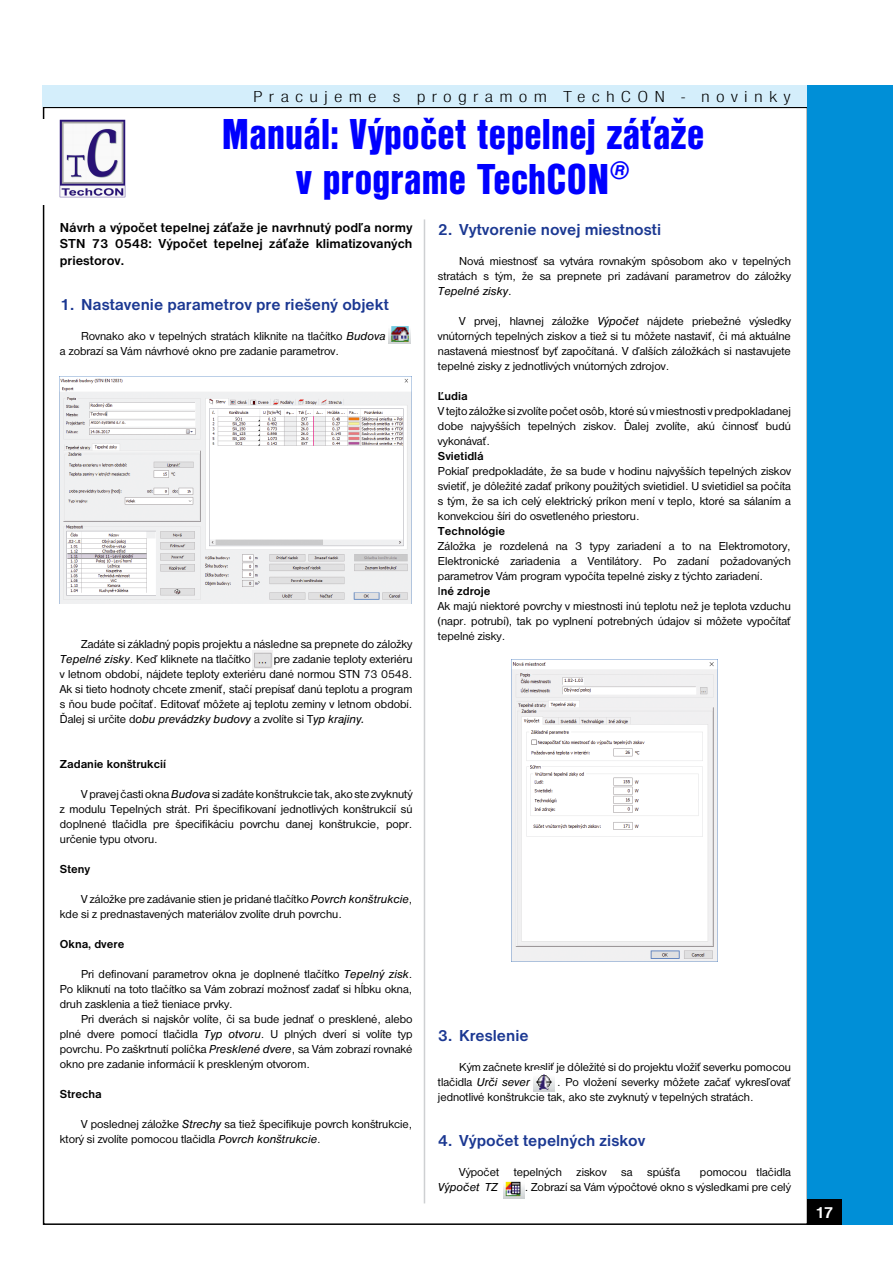
<style>
.page{position:relative;width:893px;height:1263px;background:#fff}
.page>*{position:absolute;margin:0;border:0;box-sizing:border-box;transform-origin:0 0}
.t1{font:45px/45px "Nimbus San DEE Blac Cond";letter-spacing:.005em;color:#00f;text-align:center}
.t2{font:700 16.5px "Nimbus San DEE";color:#1b3892}
.t3{font:16.5px "Nimbus San DEE Ligh Cond";letter-spacing:.3em;color:#000;scale:1.25 1}
.t4{font:700 16.5px "Nimbus San DEE";color:#fff}
.t5{font:700 13.5px/16.5px "Nimbus San DEE";color:#000;text-align:justify}
.t6{font:12px/15px "Nimbus San DEE";color:#000;text-align:justify}
.t7{font:700 12px "Nimbus San DEE";color:#000}
.t8{font:italic 12px "Nimbus San DEE";color:#000}
.s1{font-style:italic}
.s2{font-weight:700}
</style>
<div class="page">
<div style="left:43px;top:85px;width:765px;height:21px;background:#d4eefb"></div>
<hr style="left:424px;top:219px;width:1px;height:984px;background:#ced0d2">
<img style="left:59px;top:120px;width:67px;height:77px">
<div style="left:808px;top:85px;width:85px;height:1140px;background:#008fd7"></div>
<div style="left:807px;top:1199px;width:34px;height:26px;background:#000"></div>
<img style="left:60px;top:378px;width:351px;height:225px">
<img style="left:253px;top:650px;width:19px;height:18px">
<img style="left:389px;top:326px;width:21px;height:17px">
<img style="left:512px;top:660px;width:206px;height:301px">
<img style="left:533px;top:1074px;width:22px;height:17px">
<img style="left:503px;top:1181px;width:22px;height:17px">
<h2 class="t3" style="left:253px;top:87px;width:432px">Pracujeme s programom TechCON - novinky</h2>
<h1 class="t1" style="left:222px;top:112px;width:484px">Manuál: Výpočet tepelnej záťaže v programe TechCON <sup>®</sup></h1>
<p class="t5" style="left:60px;top:219px;width:354px">Návrh a výpočet tepelnej záťaže je navrhnutý podľa normy STN 73 0548: Výpočet tepelnej záťaže klimatizovaných priestorov.</p>
<h2 class="t2" style="left:60px;top:295px;width:330px">1. Nastavenie parametrov pre riešený objekt</h2>
<p class="t6" style="left:60px;top:329px;width:327px;text-indent:21px">Rovnako ako v tepelných stratách kliknite na tlačítko <span class="s1">Budova </span>a zobrazí sa Vám návrhové okno pre zadanie parametrov.</p>
<p class="t6" style="left:60px;top:637px;width:354px;text-indent:21px">Zadáte si základný popis projektu a následne sa prepnete do záložky<br><span class="s1">Tepelné zisky</span>. Keď kliknete na tlačítko</p>
<p class="t6" style="left:60px;top:652px;width:354px;text-indent:214px">pre zadanie teploty exteriéru v letnom období, nájdete teploty exteriéru dané normou STN 73 0548.<br>Ak si tieto hodnoty chcete zmeniť, stačí prepísať danú teplotu a program s ňou bude počítať. Editovať môžete aj teplotu zeminy v letnom období.<br>Ďalej si určite d<span class="s1">obu prevádzky budovy</span> a zvolíte si T<span class="s1">yp krajiny.</span></p>
<p class="t7" style="left:60px;top:757px;width:108px">Zadanie konštrukcií</p>
<p class="t6" style="left:60px;top:787px;width:354px;text-indent:21px">V pravej časti okna <span class="s1">Budova</span> si zadáte konštrukcie tak, ako ste zvyknutý z modulu Tepelných strát. Pri špecifikovaní jednotlivých konštrukcií sú doplnené tlačidla pre špecifikáciu povrchu danej konštrukcie, popr. určenie typu otvoru.</p>
<p class="t7" style="left:60px;top:862px;width:32px">Steny</p>
<p class="t6" style="left:60px;top:892px;width:354px;text-indent:21px">V záložke pre zadávanie stien je pridané tlačítko <span class="s1">Povrch konštrukcie</span>, kde si z prednastavených materiálov zvolíte druh povrchu.</p>
<p class="t7" style="left:60px;top:937px;width:66px">Okna, dvere</p>
<p class="t6" style="left:60px;top:967px;width:354px;text-indent:21px">Pri definovaní parametrov okna je doplnené tlačítko <span class="s1">Tepelný zisk</span>.<br>Po kliknutí na toto tlačítko sa Vám zobrazí možnosť zadať si hĺbku okna, druh zasklenia a tiež tieniace prvky.</p>
<p class="t6" style="left:60px;top:1012px;width:354px;text-indent:21px">Pri dverách si najskôr volíte, či sa bude jednať o presklené, alebo plné dvere pomocí tlačidla <span class="s1">Typ otvoru</span>. U plných dverí si volíte typ povrchu. Po zaškrtnutí políčka <span class="s1">Presklené dvere</span>, sa Vám zobrazí rovnaké okno pre zadanie informácií k preskleným otvorom.</p>
<p class="t7" style="left:60px;top:1087px;width:43px">Strecha</p>
<p class="t6" style="left:60px;top:1117px;width:354px;text-indent:21px">V poslednej záložke <span class="s1">Strechy</span> sa tiež špecifikuje povrch konštrukcie, ktorý si zvolíte pomocou tlačidla <span class="s1">Povrch konštrukcie</span>.</p>
<h2 class="t2" style="left:438px;top:220px;width:225px">2. Vytvorenie novej miestnosti</h2>
<p class="t6" style="left:438px;top:254px;width:354px;text-indent:21px">Nová miestnosť sa vytvára rovnakým spôsobom ako v tepelných stratách s tým, že sa prepnete pri zadávaní parametrov do záložky <span class="s1">Tepelné zisky</span>.</p>
<p class="t6" style="left:438px;top:314px;width:354px;text-indent:21px">V prvej, hlavnej záložke <span class="s1">Výpočet</span> nájdete priebežné výsledky vnútorných tepelných ziskov a tiež si tu môžete nastaviť, či má aktuálne nastavená miestnosť byť započítaná. V ďalších záložkách si nastavujete tepelné zisky z jednotlivých vnútorných zdrojov.</p>
<p class="t7" style="left:438px;top:389px;width:31px">Ľudia</p>
<p class="t6" style="left:438px;top:404px;width:354px">V tejto záložke si zvolíte počet osôb, ktoré sú v miestnosti v predpokladanej dobe najvyšších tepelných ziskov. Ďalej zvolíte, akú činnosť budú vykonávať.</p>
<p class="t7" style="left:438px;top:449px;width:47px">Svietidlá</p>
<p class="t6" style="left:438px;top:464px;width:354px">Pokiaľ predpokladáte, že sa bude v hodinu najvyšších tepelných ziskov svietiť, je dôležité zadať príkony použitých svietidiel. U svietidiel sa počíta s tým, že sa ich celý elektrický príkon mení v teplo, ktoré sa sálaním a konvekciou šíri do osvetleného priestoru.</p>
<p class="t7" style="left:438px;top:524px;width:69px">Technológie</p>
<p class="t6" style="left:438px;top:539px;width:354px;text-align:left">Záložka je rozdelená na 3 typy zariadení a to na Elektromotory, Elektronické zariadenia a Ventilátory. Po zadaní požadovaných parametrov Vám program vypočíta tepelné zisky z týchto zariadení.<br>I<span class="s2">né zdroje<br></span>Ak majú niektoré povrchy v miestnosti inú teplotu než je teplota vzduchu (napr. potrubí), tak po vyplnení potrebných údajov si môžete vypočítať tepelné zisky.</p>
<h2 class="t2" style="left:438px;top:1026px;width:92px">3. Kreslenie</h2>
<p class="t6" style="left:438px;top:1059px;width:354px;text-indent:21px">Kým začnete kresliť je dôležité si do projektu vložiť severku pomocou tlačidla <span class="s1">Urči sever</span></p>
<p class="t6" style="left:438px;top:1074px;width:354px;text-indent:119px">. Po vložení severky môžete začať vykresľovať jednotlivé konštrukcie tak, ako ste zvyknutý v tepelných stratách.</p>
<h2 class="t2" style="left:438px;top:1131px;width:209px">4. Výpočet tepelných ziskov</h2>
<p class="t6" style="left:459px;top:1164px;width:223px">Výpočet tepelných ziskov sa spúšťa</p>
<p class="t6" style="left:700px;top:1164px;width:93px">pomocou tlačidla</p>
<p class="t8" style="left:438px;top:1180px;width:62px">Výpočet TZ</p>
<p class="t6" style="left:525px;top:1179px;width:268px">. Zobrazí sa Vám výpočtové okno s výsledkami pre celý</p>
<h2 class="t4" style="left:815px;top:1203px;width:20px">17</h2>
</div>
